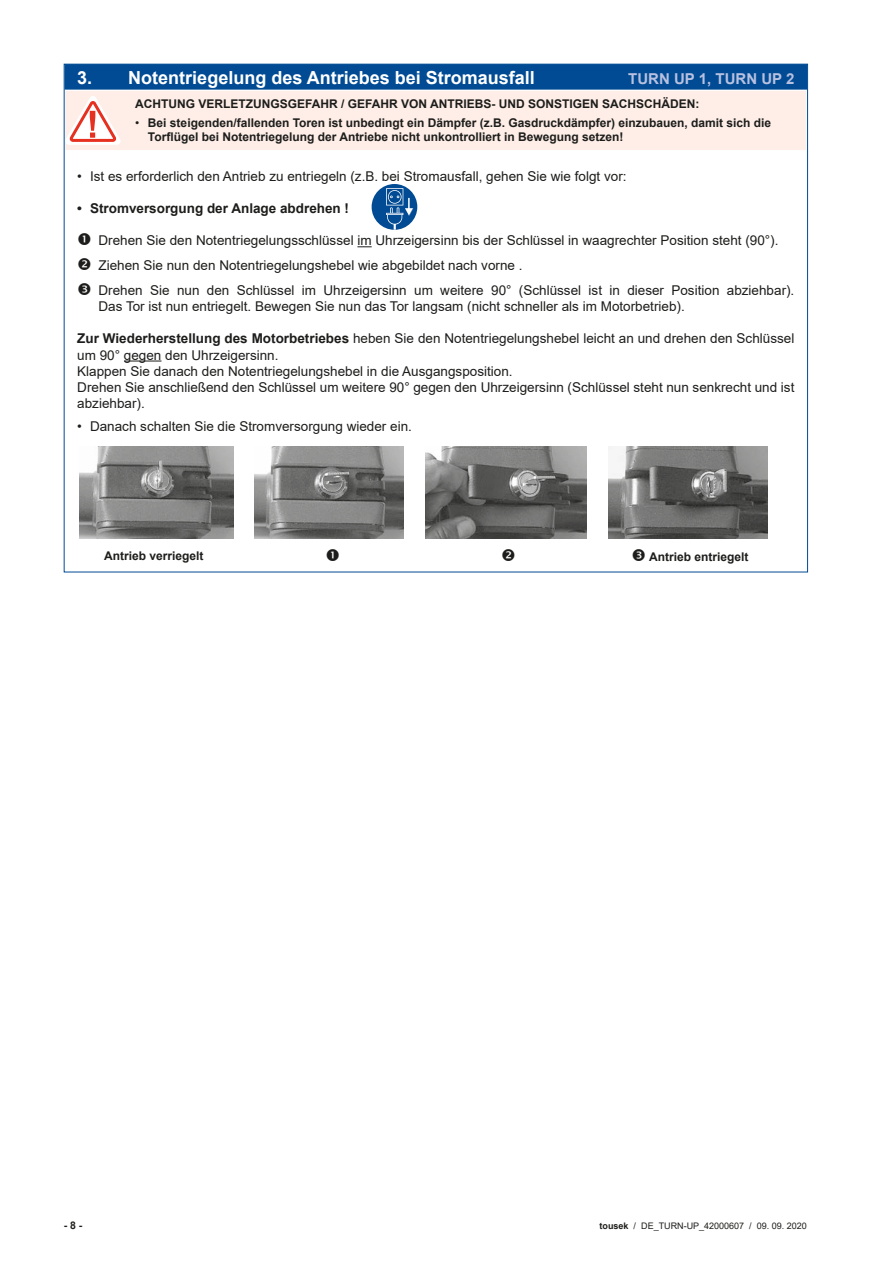
<style>
.page{position:relative;width:893px;height:1263px;background:#fff}
.page>*{position:absolute;margin:0;border:0;box-sizing:border-box;transform-origin:0 0}
.t1{font:700 18px "Arial";color:#fff}
.t2{font:700 15px "Arial";color:#b9c1e0}
.t3{font:13.5px/16.2px "Arial";color:#1d1d1b}
.t4{font:700 13.5px "Arial";color:#1d1d1b}
.t5{font:700 12px/14.4px "Arial";color:#1d1d1b}
.t6{font:700 10.5px "Arial";color:#1d1d1b}
.t7{font:9px "Arial";color:#1d1d1b}
.s1{font-weight:400}
.s2{font-weight:700}
</style>
<div class="page">
<div style="left:66px;top:91px;width:740px;height:59px;background:#feeee7"></div>
<svg style="left:63px;top:95px;width:60px;height:52px"></svg>
<img style="left:79px;top:446px;width:154px;height:93px">
<img style="left:255px;top:446px;width:149px;height:93px">
<img style="left:425px;top:446px;width:162px;height:93px">
<img style="left:608px;top:446px;width:160px;height:93px">
<div style="left:65px;top:64px;width:742px;height:26px;background:#004b94"></div>
<svg style="left:357px;top:246px;width:15px;height:1px"></svg>
<hr style="left:124px;top:360px;width:37px;height:1px;background:#1d1d1b">
<div style="left:373px;top:185px;width:43px;height:43px;background:#004b94;border-radius:50%"></div>
<div style="left:372px;top:184px;width:45px;height:46px;border:3px solid #004b94;border-radius:50%"></div>
<svg style="left:386px;top:188px;width:27px;height:42px"></svg>
<h1 class="t1" style="left:77px;top:65px;width:459px">3. Notentriegelung des Antriebes bei Stromausfall</h1>
<p class="t2" style="left:628px;top:68px;width:168px">TURN UP 1, TURN UP 2</p>
<p class="t5" style="left:135px;top:97px;width:566px">ACHTUNG VERLETZUNGSGEFAHR / GEFAHR VON ANTRIEBS- UND SONSTIGEN SACHSCHÄDEN:</p>
<p class="t5" style="left:148px;top:116px;width:625px;text-indent:-13px"><span class="s1">•</span> Bei steigenden/fallenden Toren ist unbedingt ein Dämpfer (z.B. Gasdruckdämpfer) einzubauen, damit sich die<br>Torflügel bei Notentriegelung der Antriebe nicht unkontrolliert in Bewegung setzen!</p>
<p class="t3" style="left:77px;top:168px;width:551px">• Ist es erforderlich den Antrieb zu entriegeln (z.B. bei Stromausfall, gehen Sie wie folgt vor:</p>
<p class="t4" style="left:77px;top:199px;width:273px">• Stromversorgung der Anlage abdrehen !</p>
<p class="t3" style="left:99px;top:228px;width:697px;line-height:24.8px">Drehen Sie den Notentriegelungsschlüssel im Uhrzeigersinn bis der Schlüssel in waagrechter Position steht (90°).<br>Ziehen Sie nun den Notentriegelungshebel wie abgebildet nach vorne .<br>Drehen Sie nun den Schlüssel im Uhrzeigersinn um weitere 90° (Schlüssel ist in dieser Position abziehbar).</p>
<p class="t3" style="left:99px;top:298px;width:588px">Das Tor ist nun entriegelt. Bewegen Sie nun das Tor langsam (nicht schneller als im Motorbetrieb).</p>
<p class="t3" style="left:77px;top:330px;width:719px"><span class="s2">Zur Wiederherstellung des Motorbetriebes</span> heben Sie den Notentriegelungshebel leicht an und drehen den Schlüssel um 90° gegen den Uhrzeigersinn.<br>Klappen Sie danach den Notentriegelungshebel in die Ausgangsposition.<br>Drehen Sie anschließend den Schlüssel um weitere 90° gegen den Uhrzeigersinn (Schlüssel steht nun senkrecht und ist abziehbar).</p>
<p class="t3" style="left:77px;top:418px;width:336px">• Danach schalten Sie die Stromversorgung wieder ein.</p>
<p class="t5" style="left:104px;top:548px;width:101px">Antrieb verriegelt</p>
<p class="t5" style="left:649px;top:550px;width:101px">Antrieb entriegelt</p>
<p class="t6" style="left:64px;top:1218px;width:20px">- 8 -</p>
<p class="t7" style="left:600px;top:1219px;width:209px"><span class="s2">tousek</span> / DE_TURN-UP_42000607 / 09. 09. 2020</p>
</div>
